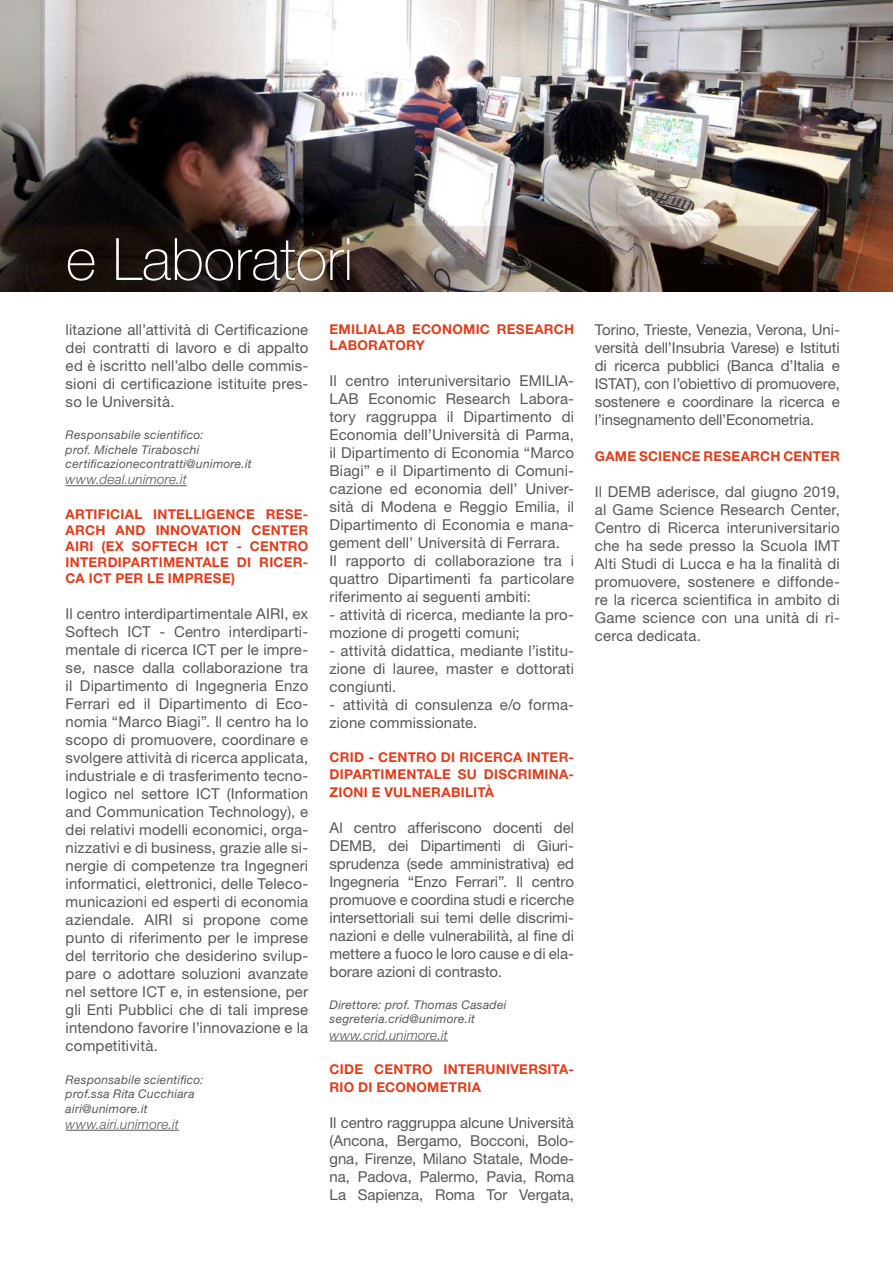
<style>
.page{position:relative;width:893px;height:1263px;background:#fff}
.page>*{position:absolute;margin:0;border:0;box-sizing:border-box;transform-origin:0 0}
.t1{font:100 58.5px "Helvetica Neue LT Std";color:#fff}
.t2{font:15px/18px "Helvetica Neue LT Std";letter-spacing:.01em;color:#575756;text-align:justify}
.t3{font:700 13.5px/16.2px "Helvetica Neue LT Std";letter-spacing:.02em;color:#e73b18}
.t4{font:italic 300 13.5px "Helvetica Neue LT Std";letter-spacing:.015em;color:#575756}
.t5{font:italic 12px/14.4px "Helvetica Neue LT Std";letter-spacing:.025em;color:#575756}
</style>
<div class="page">
<img style="left:0;top:0;width:893px;height:226px">
<hr style="left:66px;top:485px;width:121px;height:1px;background:#575756">
<hr style="left:66px;top:1130px;width:113px;height:1px;background:#575756">
<hr style="left:330px;top:1040px;width:118px;height:1px;background:#575756">
<svg style="left:0;top:226px;width:893px;height:66px;background:#4a3c34"></svg>
<div style="left:432px;top:18px;width:29px;height:29px;border:1px solid #fff;border-radius:50%"></div>
<h1 class="t1" style="left:66px;top:226px;width:289px">e Laboratori</h1>
<p class="t2" style="left:66px;top:320px;width:244px">litazione all’attività di Certificazione dei contratti di lavoro e di appalto ed è iscritto nell’albo delle commis&shy;sioni di certificazione istituite pres&shy;so le Università.</p>
<p class="t5" style="left:66px;top:428px;width:188px">Responsabile scientifico:<br>prof. Michele Tiraboschi certificazionecontratti@unimore.it</p>
<p class="t4" style="left:66px;top:471px;width:123px">www.deal.unimore.it</p>
<p class="t3" style="left:66px;top:505px;width:244px;text-align:justify">ARTIFICIAL INTELLIGENCE RESE-ARCH AND INNOVATION CENTER AIRI (EX SOFTECH ICT - CENTRO INTERDIPARTIMENTALE DI RICER-CA ICT PER LE IMPRESE)</p>
<p class="t2" style="left:66px;top:605px;width:244px">Il centro interdipartimentale AIRI, ex Softech ICT - Centro interdiparti&shy;mentale di ricerca ICT per le impre&shy;se, nasce dalla collaborazione tra il Dipartimento di Ingegneria Enzo Ferrari ed il Dipartimento di Eco&shy;nomia “Marco Biagi”. Il centro ha lo scopo di promuovere, coordinare e svolgere attività di ricerca applicata, industriale e di trasferimento tecno&shy;logico nel settore ICT (Information and Communication Technology), e dei relativi modelli economici, orga&shy;nizzativi e di business, grazie alle si&shy;nergie di competenze tra Ingegneri informatici, elettronici, delle Teleco&shy;municazioni ed esperti di economia aziendale. AIRI si propone come punto di riferimento per le imprese del territorio che desiderino svilup&shy;pare o adottare soluzioni avanzate nel settore ICT e, in estensione, per gli Enti Pubblici che di tali imprese intendono favorire l’innovazione e la competitività.</p>
<p class="t5" style="left:66px;top:1072px;width:139px">Responsabile scientifico: prof.ssa Rita Cucchiara airi@unimore.it</p>
<p class="t4" style="left:66px;top:1116px;width:115px">www.airi.unimore.it</p>
<p class="t3" style="left:330px;top:321px;width:246px">EMILIALAB ECONOMIC RESEARCH<br>LABORATORY</p>
<p class="t2" style="left:330px;top:372px;width:246px;text-align:left">Il centro interuniversitario EMILIA-LAB Economic Research Labora&shy;tory raggruppa il Dipartimento di Economia dell’Università di Parma, il Dipartimento di Economia “Marco Biagi” e il Dipartimento di Comuni&shy;cazione ed economia dell’ Univer&shy;sità di Modena e Reggio Emilia, il Dipartimento di Economia e mana&shy;gement dell’ Università di Ferrara.<br>Il rapporto di collaborazione tra i quattro Dipartimenti fa particolare riferimento ai seguenti ambiti:</p>
<p class="t2" style="left:330px;top:606px;width:246px">- attività di ricerca, mediante la pro&shy;mozione di progetti comuni;</p>
<p class="t2" style="left:330px;top:642px;width:246px">- attività didattica, mediante l’istitu&shy;zione di lauree, master e dottorati congiunti.</p>
<p class="t2" style="left:330px;top:696px;width:246px">- attività di consulenza e/o forma&shy;zione commissionate.</p>
<p class="t3" style="left:330px;top:749px;width:246px">CRID - CENTRO DI RICERCA INTER-<br>DIPARTIMENTALE SU DISCRIMINA-</p>
<p class="t3" style="left:330px;top:783px;width:166px">ZIONI E VULNERABILITÀ</p>
<p class="t2" style="left:330px;top:818px;width:246px">Al centro afferiscono docenti del DEMB, dei Dipartimenti di Giuri&shy;sprudenza (sede amministrativa) ed Ingegneria “Enzo Ferrari”. Il centro promuove e coordina studi e ricerche intersettoriali sui temi delle discrimi&shy;nazioni e delle vulnerabilità, al fine di mettere a fuoco le loro cause e di ela&shy;borare azioni di contrasto.</p>
<p class="t5" style="left:330px;top:997px;width:178px">Direttore: prof. Thomas Casadei segreteria.crid@unimore.it</p>
<p class="t4" style="left:330px;top:1027px;width:120px">www.crid.unimore.it</p>
<p class="t3" style="left:330px;top:1060px;width:246px;line-height:18px">CIDE CENTRO INTERUNIVERSITA-<br>RIO DI ECONOMETRIA</p>
<p class="t2" style="left:330px;top:1113px;width:246px">Il centro raggruppa alcune Università (Ancona, Bergamo, Bocconi, Bolo&shy;gna, Firenze, Milano Statale, Mode&shy;na, Padova, Palermo, Pavia, Roma La Sapienza, Roma Tor Vergata,</p>
<p class="t2" style="left:595px;top:320px;width:246px">Torino, Trieste, Venezia, Verona, Uni&shy;versità dell’Insubria Varese) e Istituti di ricerca pubblici (Banca d’Italia e ISTAT), con l’obiettivo di promuovere, sostenere e coordinare la ricerca e l’insegnamento dell’Econometria.</p>
<p class="t3" style="left:595px;top:448px;width:246px">GAME SCIENCE RESEARCH CENTER</p>
<p class="t2" style="left:595px;top:482px;width:246px">Il DEMB aderisce, dal giugno 2019, al Game Science Research Center, Centro di Ricerca interuniversitario che ha sede presso la Scuola IMT Alti Studi di Lucca e ha la finalità di promuovere, sostenere e diffonde&shy;re la ricerca scientifica in ambito di Game science con una unità di ri&shy;cerca dedicata.</p>
</div>
